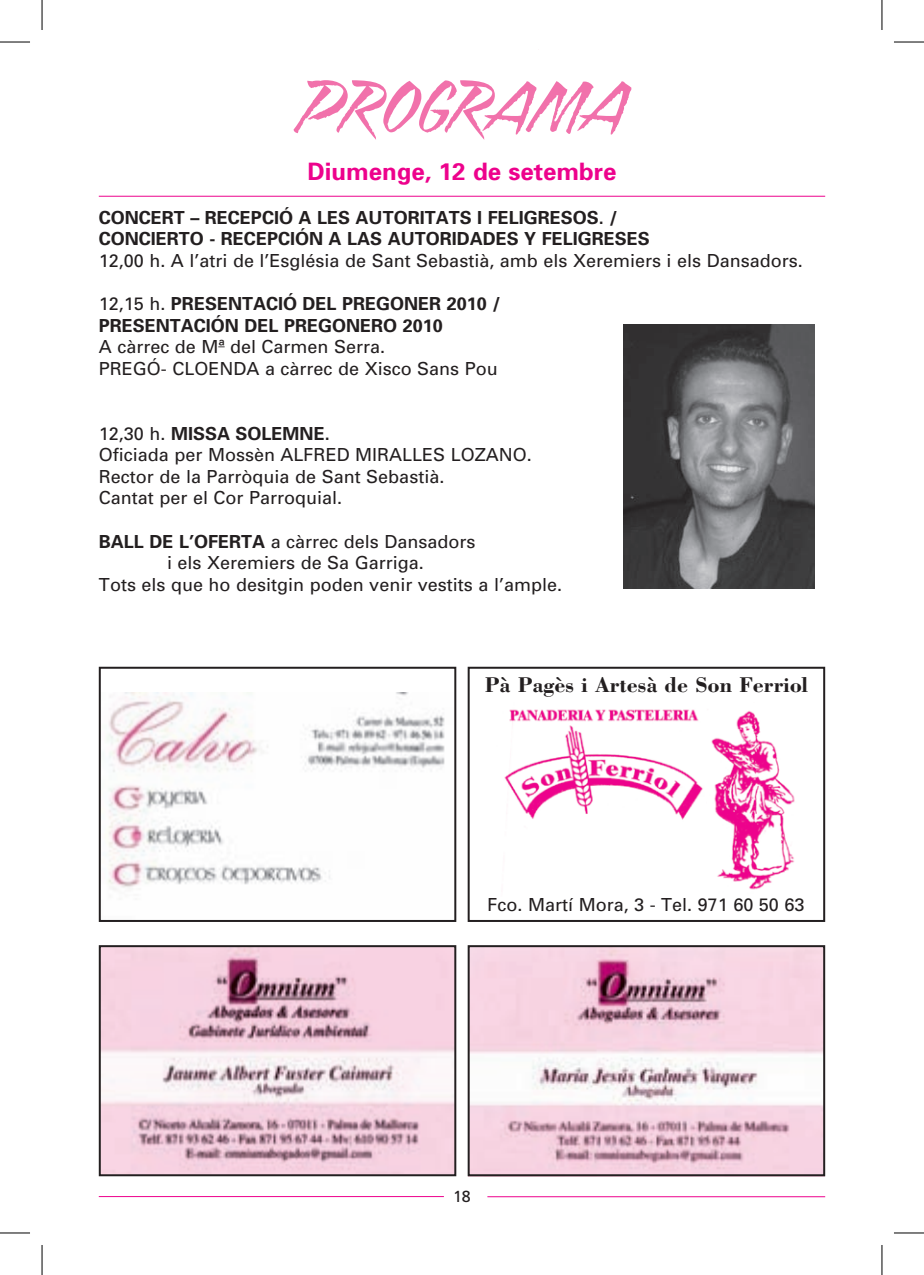
<style>
.page{position:relative;width:924px;height:1275px;background:#fff}
.page>*{position:absolute;margin:0;border:0;box-sizing:border-box;transform-origin:0 0}
.t1{font:italic 66px "Blaze ITC";color:#f171ab}
.t2{font:700 24px "Univers";color:#ed028c}
.t3{font:700 22px "Bodoni";color:#231f20}
.t4{font:18px/21.6px "Univers";color:#231f20}
.t5{font:700 18px/21.6px "Univers";color:#231f20}
.t6{font:16px "Frutiger";color:#231f20}
.s1{font-weight:400}
.s2{font-weight:700}
</style>
<div class="page">
<hr style="left:99px;top:1196px;width:344px;height:1px;background:#ed028c">
<hr style="left:487px;top:1196px;width:337px;height:1px;background:#ed028c">
<hr style="left:99px;top:196px;width:725px;height:1px;background:#ed028c">
<img style="left:623px;top:324px;width:190px;height:264px">
<img style="left:504px;top:709px;width:291px;height:181px">
<div style="left:467px;top:667px;width:357px;height:255px;border:2px solid #231f20"></div>
<img style="left:107px;top:693px;width:338px;height:197px">
<div style="left:99px;top:667px;width:357px;height:255px;border:2px solid #231f20"></div>
<img style="left:470px;top:948px;width:351px;height:225px">
<div style="left:467px;top:945px;width:357px;height:231px;border:2px solid #231f20"></div>
<img style="left:102px;top:948px;width:351px;height:225px">
<div style="left:99px;top:945px;width:357px;height:231px;border:2px solid #231f20"></div>
<hr style="left:0;top:42px;width:30px;height:1px;background:#000">
<hr style="left:893px;top:42px;width:30px;height:1px;background:#000">
<hr style="left:0;top:1232px;width:30px;height:1px;background:#000">
<hr style="left:893px;top:1232px;width:30px;height:1px;background:#000">
<hr style="left:42px;top:0;width:1px;height:30px;background:#000">
<hr style="left:42px;top:1245px;width:1px;height:30px;background:#000">
<hr style="left:881px;top:0;width:1px;height:30px;background:#000">
<hr style="left:881px;top:1245px;width:1px;height:30px;background:#000">
<h1 class="t1" style="left:302px;top:49px;width:327px">PROGRAMA</h1>
<h2 class="t2" style="left:307px;top:156px;width:310px">Diumenge, 12 de setembre</h2>
<p class="t5" style="left:99px;top:206px;width:552px">CONCERT – RECEPCIÓ A LES AUTORITATS I FELIGRESOS. /<br>CONCIERTO - RECEPCIÓN A LAS AUTORIDADES Y FELIGRESES</p>
<p class="t4" style="left:99px;top:249px;width:705px">12,00 h. A l’atri de l’Església de Sant Sebastià, amb els Xeremiers i els Dansadors.</p>
<p class="t5" style="left:99px;top:292px;width:403px"><span class="s1">12,15 h.</span> PRESENTACIÓ DEL PREGONER 2010 /<br>PRESENTACIÓN DEL PREGONERO 2010</p>
<p class="t4" style="left:99px;top:336px;width:400px">A càrrec de Mª del Carmen Serra.<br>PREGÓ- CLOENDA a càrrec de Xisco Sans Pou</p>
<p class="t4" style="left:99px;top:422px;width:434px">12,30 h. <span class="s2">MISSA SOLEMNE.<br></span>Oficiada per Mossèn ALFRED MIRALLES LOZANO.<br>Rector de la Parròquia de Sant Sebastià.<br>Cantat per el Cor Parroquial.</p>
<p class="t5" style="left:99px;top:530px;width:24px">Ball</p>
<p class="t5" style="left:149px;top:530px;width:71px">de l’Oferta</p>
<p class="t4" style="left:270px;top:530px;width:206px">a càrrec dels Dansadors</p>
<p class="t4" style="left:167px;top:552px;width:258px">i els Xeremiers de Sa Garriga.</p>
<p class="t4" style="left:99px;top:573px;width:464px">Tots els que ho desitgin poden venir vestits a l’ample.</p>
<p class="t3" style="left:484px;top:670px;width:324px">Pà Pagès i Artesà de Son Ferriol</p>
<p class="t4" style="left:487px;top:893px;width:318px">Fco. Martí Mora, 3 - Tel. 971 60 50 63</p>
<p class="t6" style="left:453px;top:1187px;width:19px">18</p>
</div>
